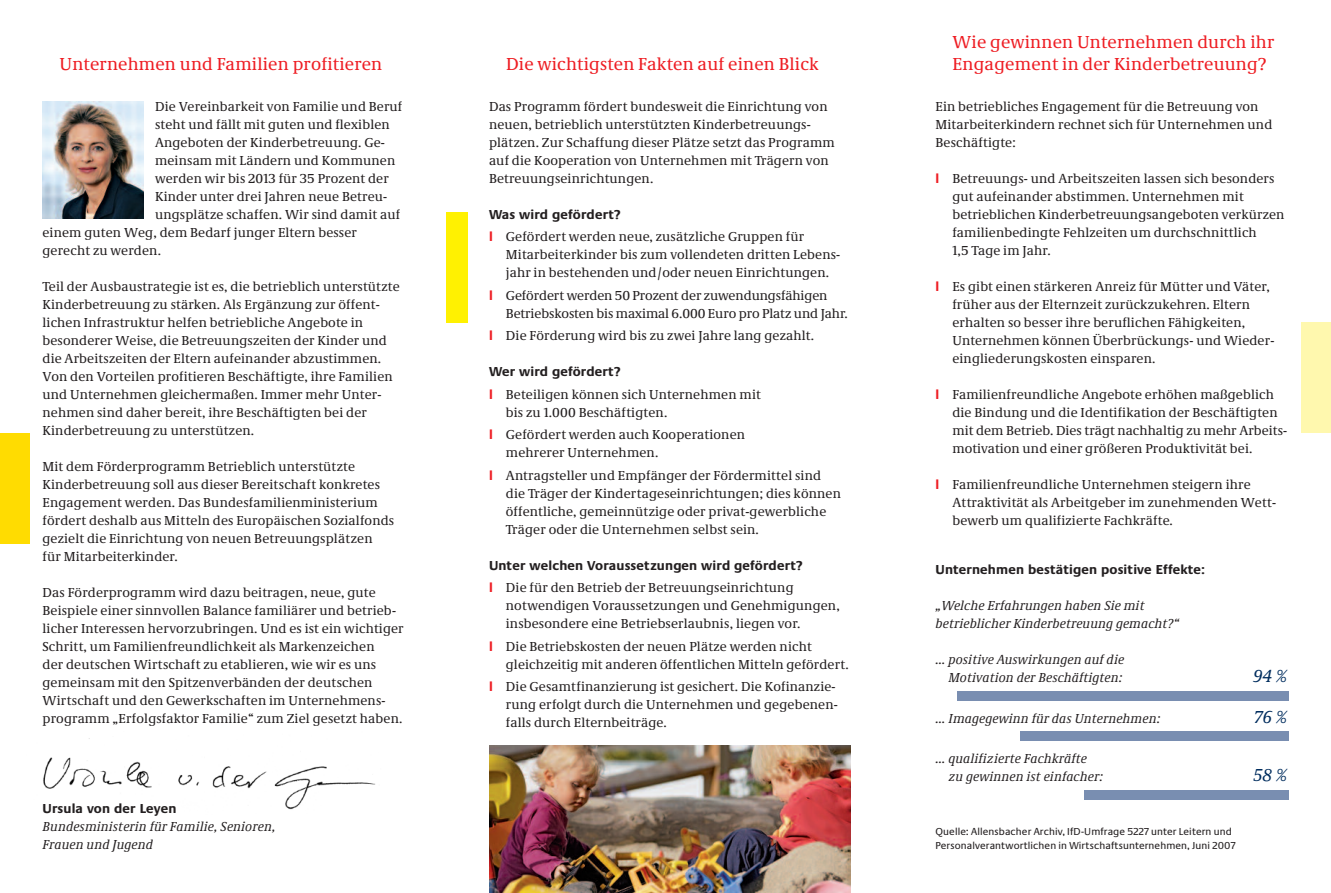
<style>
.page{position:relative;width:1331px;height:893px;background:#fff}
.page>*{position:absolute;margin:0;border:0;box-sizing:border-box;transform-origin:0 0}
.t1{font:18px/22.5px "Neue Demos";letter-spacing:.01em;color:#ee1d23}
.t2{font:italic 18px "Neue Demos";color:#002d5e}
.t3{font:13.5px/18px "Neue Demos";letter-spacing:.01em;color:#231f20}
.t4{font:italic 13.5px/18px "Neue Demos";letter-spacing:.01em;color:#231f20}
.t5{font:700 13.5px "Neue Praxis";letter-spacing:.01em;color:#231f20}
.t6{font:10.5px/13.5px "Neue Praxis";letter-spacing:.01em;color:#231f20}
.s1{font-family:"Neue Praxis";font-weight:700;color:#ee1d23}
</style>
<div class="page">
<img style="left:43px;top:738px;width:332px;height:72px">
<div style="left:0;top:433px;width:30px;height:111px;background:#ffdc01"></div>
<div style="left:446px;top:212px;width:22px;height:111px;background:#fff101"></div>
<div style="left:1301px;top:323px;width:30px;height:110px;background:#fff8ae"></div>
<img style="left:43px;top:102px;width:100px;height:117px">
<img style="left:489px;top:745px;width:361px;height:148px">
<div style="left:957px;top:691px;width:331px;height:9px;background:#798eb1"></div>
<div style="left:1020px;top:732px;width:268px;height:9px;background:#798eb1"></div>
<div style="left:1084px;top:790px;width:204px;height:9px;background:#798eb1"></div>
<h1 class="t1" style="left:60px;top:54px;width:324px">Unternehmen und Familien profitieren</h1>
<p class="t3" style="left:155px;top:98px;width:249px">Die Vereinbarkeit von Familie und Beruf</p>
<p class="t3" style="left:155px;top:116px;width:236px">steht und fällt mit guten und flexiblen</p>
<p class="t3" style="left:155px;top:134px;width:231px">Angeboten der Kinderbetreuung. Ge-</p>
<p class="t3" style="left:155px;top:152px;width:242px">meinsam mit Ländern und Kommunen</p>
<p class="t3" style="left:155px;top:170px;width:235px">werden wir bis 2013 für 35 Prozent der</p>
<p class="t3" style="left:155px;top:188px;width:234px">Kinder unter drei Jahren neue Betreu-</p>
<p class="t3" style="left:155px;top:206px;width:247px">ungsplätze schaffen. Wir sind damit auf</p>
<p class="t3" style="left:43px;top:224px;width:316px">einem guten Weg, dem Bedarf junger Eltern besser</p>
<p class="t3" style="left:43px;top:242px;width:120px">gerecht zu werden.</p>
<p class="t3" style="left:43px;top:278px;width:359px">Teil der Ausbaustrategie ist es, die betrieblich unterstützte Kinderbetreuung zu stärken. Als Ergänzung zur öffent&shy;lichen Infrastruktur helfen betriebliche Angebote in besonderer Weise, die Betreuungszeiten der Kinder und die Arbeitszeiten der Eltern aufeinander abzustimmen.<br>Von den Vorteilen profitieren Beschäftigte, ihre Familien und Unternehmen gleichermaßen. Immer mehr Unter&shy;nehmen sind daher bereit, ihre Beschäftigten bei der Kinderbetreuung zu unterstützen.</p>
<p class="t3" style="left:43px;top:458px;width:353px">Mit dem Förderprogramm Betrieblich unterstützte Kinderbetreuung soll aus dieser Bereitschaft konkretes Engagement werden. Das Bundesfamilienministerium fördert deshalb aus Mitteln des Europäischen Sozialfonds gezielt die Einrichtung von neuen Betreuungsplätzen für Mitarbeiterkinder.</p>
<p class="t3" style="left:43px;top:584px;width:363px">Das Förderprogramm wird dazu beitragen, neue, gute Beispiele einer sinnvollen Balance familiärer und betrieb&shy;licher Interessen hervorzubringen. Und es ist ein wichtiger Schritt, um Familienfreundlichkeit als Markenzeichen<br>der deutschen Wirtschaft zu etablieren, wie wir es uns gemeinsam mit den Spitzenverbänden der deutschen Wirtschaft und den Gewerkschaften im Unternehmens&shy;programm „Erfolgsfaktor Familie“ zum Ziel gesetzt haben.</p>
<p class="t5" style="left:43px;top:803px;width:136px">Ursula von der Leyen</p>
<p class="t4" style="left:43px;top:818px;width:235px">Bundesministerin für Familie, Senioren,<br>Frauen und Jugend</p>
<h1 class="t1" style="left:506px;top:54px;width:314px">Die wichtigsten Fakten auf einen Blick</h1>
<p class="t3" style="left:489px;top:98px;width:347px">Das Programm fördert bundesweit die Einrichtung von neuen, betrieblich unterstützten Kinderbetreuungs&shy;plätzen. Zur Schaffung dieser Plätze setzt das Programm auf die Kooperation von Unternehmen mit Trägern von Betreuungseinrichtungen.</p>
<p class="t5" style="left:489px;top:209px;width:133px">Was wird gefördert?</p>
<p class="t3" style="left:506px;top:229px;width:336px;text-indent:-17px"><span class="s1">l</span> Gefördert werden neue, zusätzliche Gruppen für<br>Mitarbeiterkinder bis zum vollendeten dritten Lebens&shy;jahr in bestehenden und/oder neuen Einrichtungen.</p>
<p class="t3" style="left:506px;top:287px;width:343px;text-indent:-17px"><span class="s1">l</span> Gefördert werden 50 Prozent der zuwendungsfähigen<br>Betriebskosten bis maximal 6.000 Euro pro Platz und Jahr.</p>
<p class="t3" style="left:489px;top:328px;width:327px"><span class="s1">l</span> Die Förderung wird bis zu zwei Jahre lang gezahlt.</p>
<p class="t5" style="left:489px;top:366px;width:133px">Wer wird gefördert?</p>
<p class="t3" style="left:506px;top:386px;width:257px;text-indent:-17px"><span class="s1">l</span> Beteiligen können sich Unternehmen mit bis zu 1.000 Beschäftigten.</p>
<p class="t3" style="left:506px;top:427px;width:241px;text-indent:-17px"><span class="s1">l</span> Gefördert werden auch Kooperationen mehrerer Unternehmen.</p>
<p class="t3" style="left:506px;top:467px;width:337px;text-indent:-17px"><span class="s1">l</span> Antragsteller und Empfänger der Fördermittel sind die Träger der Kindertageseinrichtungen; dies können öffentliche, gemeinnützige oder privat-gewerbliche Träger oder die Unternehmen selbst sein.</p>
<p class="t5" style="left:489px;top:560px;width:315px">Unter welchen Voraussetzungen wird gefördert?</p>
<p class="t3" style="left:506px;top:580px;width:335px;text-indent:-17px"><span class="s1">l</span> Die für den Betrieb der Betreuungseinrichtung notwendigen Voraussetzungen und Genehmigungen, insbesondere eine Betriebserlaubnis, liegen vor.</p>
<p class="t3" style="left:506px;top:638px;width:344px;text-indent:-17px"><span class="s1">l</span> Die Betriebskosten der neuen Plätze werden nicht gleichzeitig mit anderen öffentlichen Mitteln gefördert.</p>
<p class="t3" style="left:506px;top:679px;width:333px;text-indent:-17px"><span class="s1">l</span> Die Gesamtfinanzierung ist gesichert. Die Kofinanzie&shy;rung erfolgt durch die Unternehmen und gegebenen&shy;falls durch Elternbeiträge.</p>
<h1 class="t1" style="left:952px;top:32px;width:323px">Wie gewinnen Unternehmen durch ihr<br>Engagement in der Kinderbetreuung?</h1>
<p class="t3" style="left:935px;top:98px;width:338px">Ein betriebliches Engagement für die Betreuung von<br>Mitarbeiterkindern rechnet sich für Unternehmen und<br>Beschäftigte:</p>
<p class="t3" style="left:952px;top:170px;width:334px;text-indent:-17px"><span class="s1">l</span> Betreuungs- und Arbeitszeiten lassen sich besonders gut aufeinander abstimmen. Unternehmen mit betrieblichen Kinderbetreuungsangeboten verkürzen familienbedingte Fehlzeiten um durchschnittlich<br>1,5 Tage im Jahr.</p>
<p class="t3" style="left:952px;top:278px;width:323px;text-indent:-17px"><span class="s1">l</span> Es gibt einen stärkeren Anreiz für Mütter und Väter, früher aus der Elternzeit zurückzukehren. Eltern erhalten so besser ihre beruflichen Fähigkeiten, Unternehmen können Überbrückungs- und Wieder&shy;eingliederungskosten einsparen.</p>
<p class="t3" style="left:952px;top:386px;width:336px;text-indent:-17px"><span class="s1">l</span> Familienfreundliche Angebote erhöhen maßgeblich die Bindung und die Identifikation der Beschäftigten mit dem Betrieb. Dies trägt nachhaltig zu mehr Arbeits&shy;motivation und einer größeren Produktivität bei.</p>
<p class="t3" style="left:952px;top:476px;width:325px;text-indent:-17px"><span class="s1">l</span> Familienfreundliche Unternehmen steigern ihre<br>Attraktivität als Arbeitgeber im zunehmenden Wett&shy;bewerb um qualifizierte Fachkräfte.</p>
<p class="t5" style="left:935px;top:564px;width:271px">Unternehmen bestätigen positive Effekte:</p>
<p class="t4" style="left:935px;top:598px;width:245px">„Welche Erfahrungen haben Sie mit betrieblicher Kinderbetreuung gemacht?“</p>
<p class="t4" style="left:935px;top:652px;width:190px;text-align:right">… positive Auswirkungen auf die<br>Motivation der Beschäftigten:</p>
<h1 class="t2" style="left:1253px;top:669px;width:36px">94 %</h1>
<p class="t4" style="left:935px;top:710px;width:226px">… Imagegewinn für das Unternehmen:</p>
<h1 class="t2" style="left:1254px;top:710px;width:34px">76 %</h1>
<p class="t4" style="left:948px;top:751px;width:156px;text-indent:-13px">… qualifizierte Fachkräfte zu gewinnen ist einfacher:</p>
<h1 class="t2" style="left:1253px;top:768px;width:36px">58 %</h1>
<p class="t6" style="left:935px;top:826px;width:302px">Quelle: Allensbacher Archiv, IfD-Umfrage 5227 unter Leitern und<br>Personalverantwortlichen in Wirtschaftsunternehmen, Juni 2007</p>
</div>
